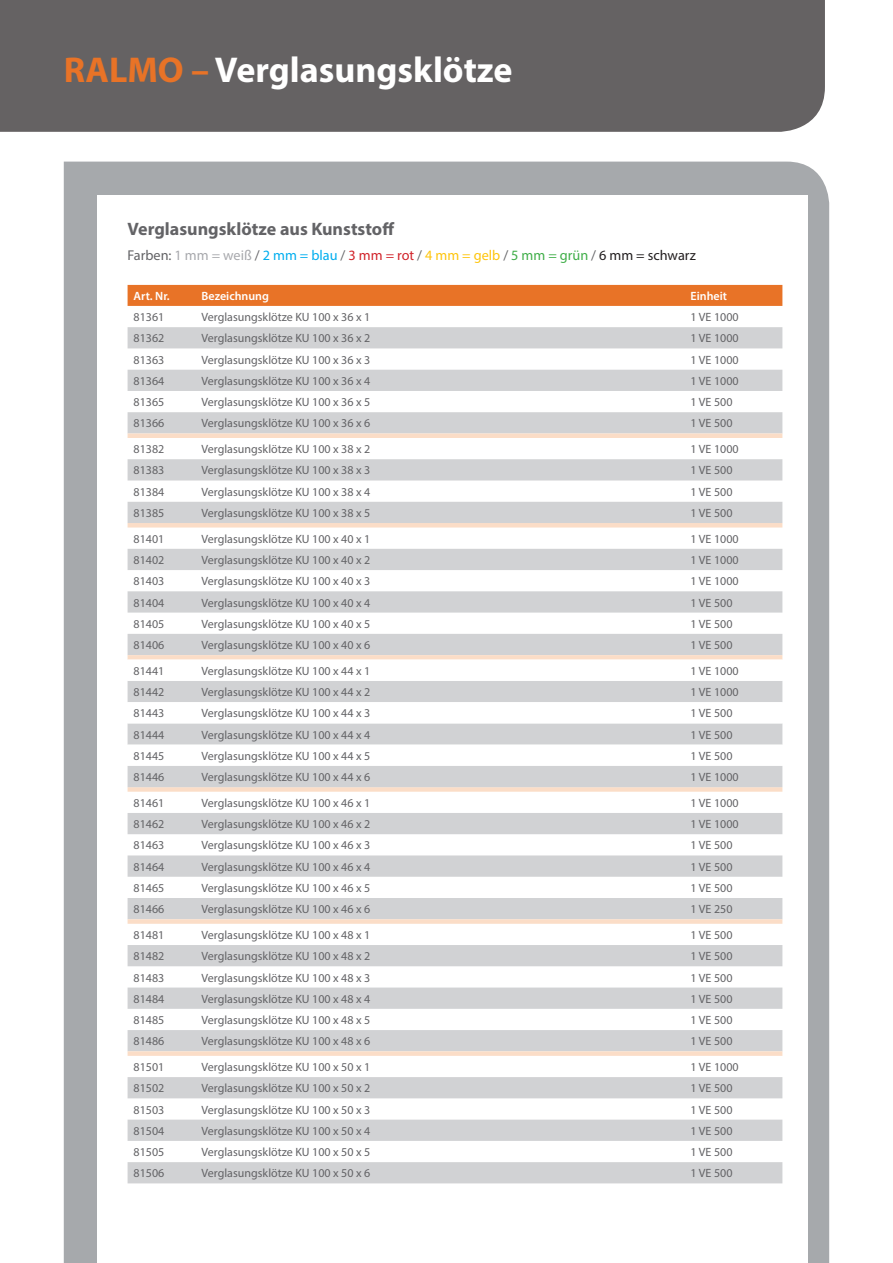
<style>
.page{position:relative;width:893px;height:1263px;background:#fff}
.page>*{position:absolute;margin:0;border:0;box-sizing:border-box;transform-origin:0 0}
.t1{font:700 36px "Myriad Pro";color:#fff}
.t2{font:700 18px "Myriad Pro";color:#636366}
.t3{font:14.25px "Myriad Pro";color:#636366}
.t4{font:12px "Myriad Pro";color:#636366}
.t5{font:600 12px "Myriad Pro";color:#fff}
.s1{color:#e87327}
.s2{color:#a8a9ad}
.s3{color:#00aeef}
.s4{color:#d1232a}
.s5{color:#fec50d}
.s6{color:#40ae49}
.s7{color:#231f20}
</style>
<div class="page">
<div style="left:0;top:0;width:825px;height:132px;background:#656263"></div>
<div style="left:64px;top:162px;width:765px;height:1101px;background:#a6a9ac"></div>
<div style="left:98px;top:196px;width:710px;height:1067px;background:#fff"></div>
<div style="left:128px;top:285px;width:654px;height:21px;background:#e87327"></div>
<svg style="left:128px;top:327px;width:654px;height:856px;fill:#d1d2d4"></svg>
<svg style="left:128px;top:433px;width:654px;height:623px"></svg>
<svg style="left:128px;top:438px;width:654px;height:21px"></svg>
<svg style="left:128px;top:459px;width:654px;height:328px;fill:#d1d2d4"></svg>
<h1 class="t1" style="left:64px;top:47px;width:450px"><span class="s1">RALMO –</span> Verglasungsklötze</h1>
<h2 class="t2" style="left:128px;top:217px;width:268px">Verglasungsklötze aus Kunststoff</h2>
<p class="t3" style="left:128px;top:247px;width:570px">Farben: <span class="s2">1 mm = weiß</span> / <span class="s3">2 mm = blau</span> / <span class="s4">3 mm = rot</span> / <span class="s5">4 mm = gelb</span> / <span class="s6">5 mm = grün</span> / <span class="s7">6 mm = schwarz</span></p>
<p class="t5" style="left:134px;top:288px;width:38px">Art. Nr.</p>
<p class="t5" style="left:202px;top:288px;width:69px">Bezeichnung</p>
<p class="t5" style="left:691px;top:288px;width:38px">Einheit</p>
<p class="t4" style="left:134px;top:310px;width:32px">81361</p>
<p class="t4" style="left:202px;top:310px;width:170px">Verglasungsklötze KU 100 x 36 x 1</p>
<p class="t4" style="left:691px;top:310px;width:50px">1 VE 1000</p>
<p class="t4" style="left:134px;top:331px;width:32px">81362</p>
<p class="t4" style="left:202px;top:331px;width:170px">Verglasungsklötze KU 100 x 36 x 2</p>
<p class="t4" style="left:691px;top:331px;width:50px">1 VE 1000</p>
<p class="t4" style="left:134px;top:352px;width:32px">81363</p>
<p class="t4" style="left:202px;top:352px;width:170px">Verglasungsklötze KU 100 x 36 x 3</p>
<p class="t4" style="left:691px;top:352px;width:50px">1 VE 1000</p>
<p class="t4" style="left:134px;top:373px;width:32px">81364</p>
<p class="t4" style="left:202px;top:373px;width:170px">Verglasungsklötze KU 100 x 36 x 4</p>
<p class="t4" style="left:691px;top:373px;width:50px">1 VE 1000</p>
<p class="t4" style="left:134px;top:395px;width:32px">81365</p>
<p class="t4" style="left:202px;top:395px;width:170px">Verglasungsklötze KU 100 x 36 x 5</p>
<p class="t4" style="left:691px;top:395px;width:43px">1 VE 500</p>
<p class="t4" style="left:134px;top:416px;width:32px">81366</p>
<p class="t4" style="left:202px;top:416px;width:170px">Verglasungsklötze KU 100 x 36 x 6</p>
<p class="t4" style="left:691px;top:416px;width:43px">1 VE 500</p>
<p class="t4" style="left:134px;top:442px;width:32px">81382</p>
<p class="t4" style="left:202px;top:442px;width:170px">Verglasungsklötze KU 100 x 38 x 2</p>
<p class="t4" style="left:691px;top:442px;width:50px">1 VE 1000</p>
<p class="t4" style="left:134px;top:463px;width:32px">81383</p>
<p class="t4" style="left:202px;top:463px;width:170px">Verglasungsklötze KU 100 x 38 x 3</p>
<p class="t4" style="left:691px;top:463px;width:43px">1 VE 500</p>
<p class="t4" style="left:134px;top:484px;width:32px">81384</p>
<p class="t4" style="left:202px;top:484px;width:170px">Verglasungsklötze KU 100 x 38 x 4</p>
<p class="t4" style="left:691px;top:484px;width:43px">1 VE 500</p>
<p class="t4" style="left:134px;top:505px;width:32px">81385</p>
<p class="t4" style="left:202px;top:505px;width:170px">Verglasungsklötze KU 100 x 38 x 5</p>
<p class="t4" style="left:691px;top:505px;width:43px">1 VE 500</p>
<p class="t4" style="left:134px;top:531px;width:32px">81401</p>
<p class="t4" style="left:202px;top:531px;width:170px">Verglasungsklötze KU 100 x 40 x 1</p>
<p class="t4" style="left:691px;top:531px;width:50px">1 VE 1000</p>
<p class="t4" style="left:134px;top:552px;width:32px">81402</p>
<p class="t4" style="left:202px;top:552px;width:170px">Verglasungsklötze KU 100 x 40 x 2</p>
<p class="t4" style="left:691px;top:552px;width:50px">1 VE 1000</p>
<p class="t4" style="left:134px;top:574px;width:32px">81403</p>
<p class="t4" style="left:202px;top:574px;width:170px">Verglasungsklötze KU 100 x 40 x 3</p>
<p class="t4" style="left:691px;top:574px;width:50px">1 VE 1000</p>
<p class="t4" style="left:134px;top:595px;width:32px">81404</p>
<p class="t4" style="left:202px;top:595px;width:170px">Verglasungsklötze KU 100 x 40 x 4</p>
<p class="t4" style="left:691px;top:595px;width:43px">1 VE 500</p>
<p class="t4" style="left:134px;top:616px;width:32px">81405</p>
<p class="t4" style="left:202px;top:616px;width:170px">Verglasungsklötze KU 100 x 40 x 5</p>
<p class="t4" style="left:691px;top:616px;width:43px">1 VE 500</p>
<p class="t4" style="left:134px;top:638px;width:32px">81406</p>
<p class="t4" style="left:202px;top:638px;width:170px">Verglasungsklötze KU 100 x 40 x 6</p>
<p class="t4" style="left:691px;top:638px;width:43px">1 VE 500</p>
<p class="t4" style="left:134px;top:663px;width:32px">81441</p>
<p class="t4" style="left:202px;top:663px;width:170px">Verglasungsklötze KU 100 x 44 x 1</p>
<p class="t4" style="left:691px;top:663px;width:50px">1 VE 1000</p>
<p class="t4" style="left:134px;top:685px;width:32px">81442</p>
<p class="t4" style="left:202px;top:685px;width:170px">Verglasungsklötze KU 100 x 44 x 2</p>
<p class="t4" style="left:691px;top:685px;width:50px">1 VE 1000</p>
<p class="t4" style="left:134px;top:706px;width:32px">81443</p>
<p class="t4" style="left:202px;top:706px;width:170px">Verglasungsklötze KU 100 x 44 x 3</p>
<p class="t4" style="left:691px;top:706px;width:43px">1 VE 500</p>
<p class="t4" style="left:134px;top:727px;width:32px">81444</p>
<p class="t4" style="left:202px;top:727px;width:170px">Verglasungsklötze KU 100 x 44 x 4</p>
<p class="t4" style="left:691px;top:727px;width:43px">1 VE 500</p>
<p class="t4" style="left:134px;top:748px;width:32px">81445</p>
<p class="t4" style="left:202px;top:748px;width:170px">Verglasungsklötze KU 100 x 44 x 5</p>
<p class="t4" style="left:691px;top:748px;width:43px">1 VE 500</p>
<p class="t4" style="left:134px;top:770px;width:32px">81446</p>
<p class="t4" style="left:202px;top:770px;width:170px">Verglasungsklötze KU 100 x 44 x 6</p>
<p class="t4" style="left:691px;top:770px;width:50px">1 VE 1000</p>
<p class="t4" style="left:134px;top:795px;width:32px">81461</p>
<p class="t4" style="left:202px;top:795px;width:170px">Verglasungsklötze KU 100 x 46 x 1</p>
<p class="t4" style="left:691px;top:795px;width:50px">1 VE 1000</p>
<p class="t4" style="left:134px;top:817px;width:32px">81462</p>
<p class="t4" style="left:202px;top:817px;width:170px">Verglasungsklötze KU 100 x 46 x 2</p>
<p class="t4" style="left:691px;top:817px;width:50px">1 VE 1000</p>
<p class="t4" style="left:134px;top:838px;width:32px">81463</p>
<p class="t4" style="left:202px;top:838px;width:170px">Verglasungsklötze KU 100 x 46 x 3</p>
<p class="t4" style="left:691px;top:838px;width:43px">1 VE 500</p>
<p class="t4" style="left:134px;top:859px;width:32px">81464</p>
<p class="t4" style="left:202px;top:859px;width:170px">Verglasungsklötze KU 100 x 46 x 4</p>
<p class="t4" style="left:691px;top:859px;width:43px">1 VE 500</p>
<p class="t4" style="left:134px;top:880px;width:32px">81465</p>
<p class="t4" style="left:202px;top:880px;width:170px">Verglasungsklötze KU 100 x 46 x 5</p>
<p class="t4" style="left:691px;top:880px;width:43px">1 VE 500</p>
<p class="t4" style="left:134px;top:902px;width:32px">81466</p>
<p class="t4" style="left:202px;top:902px;width:170px">Verglasungsklötze KU 100 x 46 x 6</p>
<p class="t4" style="left:691px;top:902px;width:43px">1 VE 250</p>
<p class="t4" style="left:134px;top:927px;width:32px">81481</p>
<p class="t4" style="left:202px;top:927px;width:170px">Verglasungsklötze KU 100 x 48 x 1</p>
<p class="t4" style="left:691px;top:927px;width:43px">1 VE 500</p>
<p class="t4" style="left:134px;top:949px;width:32px">81482</p>
<p class="t4" style="left:202px;top:949px;width:170px">Verglasungsklötze KU 100 x 48 x 2</p>
<p class="t4" style="left:691px;top:949px;width:43px">1 VE 500</p>
<p class="t4" style="left:134px;top:970px;width:32px">81483</p>
<p class="t4" style="left:202px;top:970px;width:170px">Verglasungsklötze KU 100 x 48 x 3</p>
<p class="t4" style="left:691px;top:970px;width:43px">1 VE 500</p>
<p class="t4" style="left:134px;top:991px;width:32px">81484</p>
<p class="t4" style="left:202px;top:991px;width:170px">Verglasungsklötze KU 100 x 48 x 4</p>
<p class="t4" style="left:691px;top:991px;width:43px">1 VE 500</p>
<p class="t4" style="left:134px;top:1013px;width:32px">81485</p>
<p class="t4" style="left:202px;top:1013px;width:170px">Verglasungsklötze KU 100 x 48 x 5</p>
<p class="t4" style="left:691px;top:1013px;width:43px">1 VE 500</p>
<p class="t4" style="left:134px;top:1034px;width:32px">81486</p>
<p class="t4" style="left:202px;top:1034px;width:170px">Verglasungsklötze KU 100 x 48 x 6</p>
<p class="t4" style="left:691px;top:1034px;width:43px">1 VE 500</p>
<p class="t4" style="left:134px;top:1060px;width:32px">81501</p>
<p class="t4" style="left:202px;top:1060px;width:170px">Verglasungsklötze KU 100 x 50 x 1</p>
<p class="t4" style="left:691px;top:1060px;width:50px">1 VE 1000</p>
<p class="t4" style="left:134px;top:1081px;width:32px">81502</p>
<p class="t4" style="left:202px;top:1081px;width:170px">Verglasungsklötze KU 100 x 50 x 2</p>
<p class="t4" style="left:691px;top:1081px;width:43px">1 VE 500</p>
<p class="t4" style="left:134px;top:1102px;width:32px">81503</p>
<p class="t4" style="left:202px;top:1102px;width:170px">Verglasungsklötze KU 100 x 50 x 3</p>
<p class="t4" style="left:691px;top:1102px;width:43px">1 VE 500</p>
<p class="t4" style="left:134px;top:1123px;width:32px">81504</p>
<p class="t4" style="left:202px;top:1123px;width:170px">Verglasungsklötze KU 100 x 50 x 4</p>
<p class="t4" style="left:691px;top:1123px;width:43px">1 VE 500</p>
<p class="t4" style="left:134px;top:1145px;width:32px">81505</p>
<p class="t4" style="left:202px;top:1145px;width:170px">Verglasungsklötze KU 100 x 50 x 5</p>
<p class="t4" style="left:691px;top:1145px;width:43px">1 VE 500</p>
<p class="t4" style="left:134px;top:1166px;width:32px">81506</p>
<p class="t4" style="left:202px;top:1166px;width:170px">Verglasungsklötze KU 100 x 50 x 6</p>
<p class="t4" style="left:691px;top:1166px;width:43px">1 VE 500</p>
</div>
